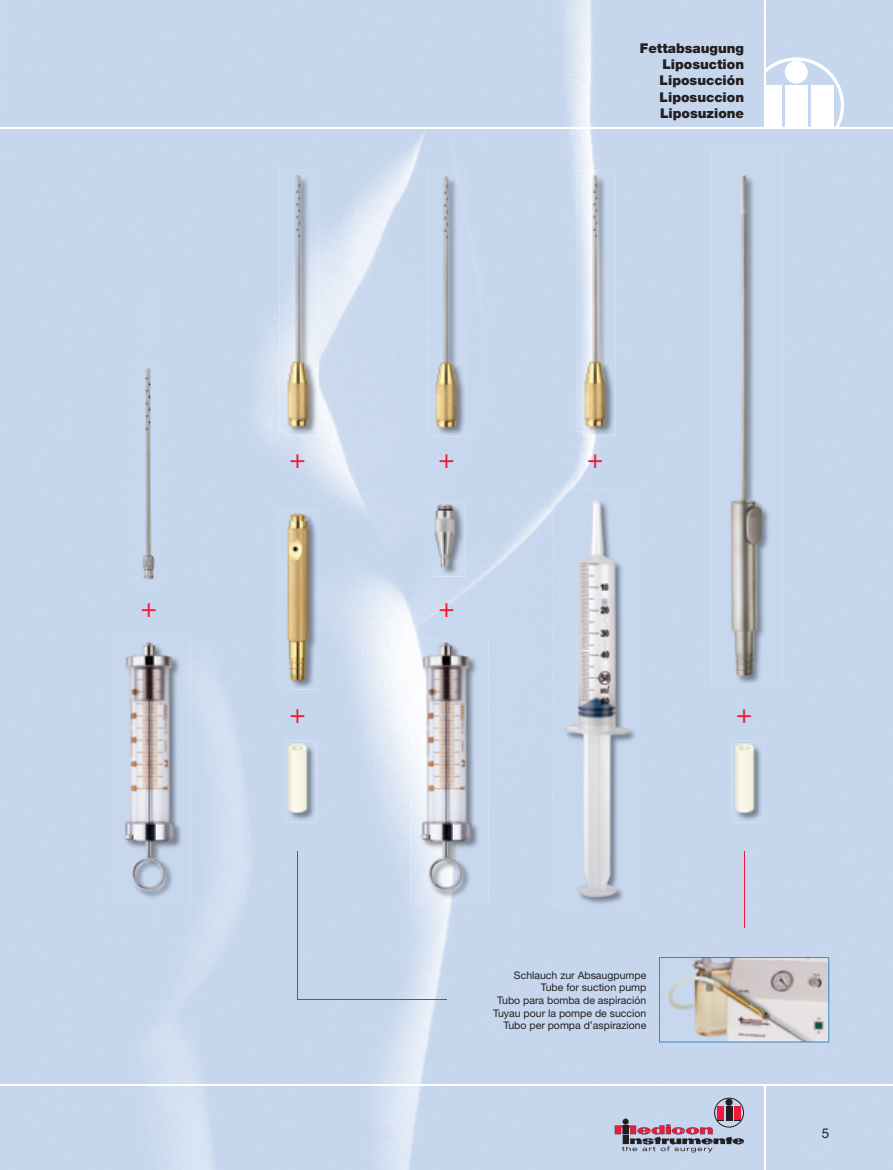
<style>
.page{position:relative;width:893px;height:1170px;background:#fff}
.page>*{position:absolute;margin:0;border:0;box-sizing:border-box;transform-origin:0 0}
.t1{font:27px "Helvetica Neue";color:#ed1a3a}
.t2{font:900 13.5px/16.2px "Helvetica Neue";color:#231f20;text-align:justify}
.t3{font:13.5px "Helvetica Neue";color:#231f20}
.t4{font:10.5px/12.6px "Helvetica Neue";color:#231f20;text-align:right}
</style>
<div class="page">
<img style="left:0;top:0;width:893px;height:1169px">
<hr style="left:0;top:1084px;width:1px;height:85px;background:#c6d5ed">
<hr style="left:0;top:0;width:1px;height:128px;background:#c6d5ed">
<svg style="left:766px;top:57px;width:78px;height:70px"></svg>
<hr style="left:0;top:127px;width:893px;height:1px;background:#fff">
<hr style="left:0;top:1084px;width:893px;height:1px;background:#fff">
<img style="left:287px;top:742px;width:30px;height:80px">
<img style="left:285px;top:740px;width:26px;height:76px">
<img style="left:287px;top:742px;width:24px;height:74px">
<img style="left:712px;top:149px;width:71px;height:536px">
<img style="left:434px;top:504px;width:31px;height:72px">
<img style="left:431px;top:502px;width:30px;height:68px">
<img style="left:434px;top:504px;width:27px;height:66px">
<img style="left:410px;top:638px;width:78px;height:263px">
<img style="left:421px;top:642px;width:60px;height:257px">
<img style="left:595px;top:541px;width:43px;height:364px">
<img style="left:553px;top:489px;width:85px;height:52px">
<img style="left:553px;top:541px;width:42px;height:364px">
<img style="left:286px;top:512px;width:32px;height:177px">
<img style="left:278px;top:510px;width:39px;height:175px">
<img style="left:286px;top:512px;width:31px;height:173px">
<img style="left:583px;top:175px;width:33px;height:260px">
<img style="left:576px;top:170px;width:38px;height:261px">
<img style="left:583px;top:175px;width:31px;height:256px">
<img style="left:286px;top:175px;width:33px;height:260px">
<img style="left:279px;top:170px;width:38px;height:261px">
<img style="left:286px;top:175px;width:31px;height:256px">
<img style="left:434px;top:176px;width:33px;height:260px">
<img style="left:427px;top:171px;width:39px;height:261px">
<img style="left:434px;top:176px;width:32px;height:256px">
<img style="left:135px;top:362px;width:25px;height:224px">
<svg style="left:659px;top:957px;width:170px;height:85px"></svg>
<div style="left:113px;top:638px;width:78px;height:263px;background:#c7d7ee"></div>
<img style="left:123px;top:642px;width:60px;height:257px">
<hr style="left:297px;top:850px;width:1px;height:149px;background:#ed1a3a">
<hr style="left:298px;top:999px;width:148px;height:1px;background:#ed1a3a">
<hr style="left:744px;top:850px;width:1px;height:77px;background:#ed1a3a">
<img style="left:734px;top:742px;width:29px;height:80px">
<img style="left:732px;top:740px;width:25px;height:76px">
<img style="left:734px;top:742px;width:23px;height:74px">
<hr style="left:765px;top:0;width:1px;height:128px;background:#fff">
<svg style="left:615px;top:1097px;width:129px;height:55px"></svg>
<hr style="left:765px;top:1084px;width:1px;height:85px;background:#fff">
<h1 class="t1" style="left:141px;top:591px;width:18px">+</h1>
<p class="t2" style="left:660px;top:40px;width:86px;text-indent:-20px">Fettabsaugung Liposuction Liposucción Liposuccion Liposuzione</p>
<h1 class="t1" style="left:290px;top:442px;width:18px">+</h1>
<h1 class="t1" style="left:438px;top:442px;width:18px">+</h1>
<h1 class="t1" style="left:587px;top:442px;width:18px">+</h1>
<h1 class="t1" style="left:290px;top:697px;width:18px">+</h1>
<h1 class="t1" style="left:438px;top:591px;width:18px">+</h1>
<h1 class="t1" style="left:736px;top:697px;width:18px">+</h1>
<p class="t4" style="left:493px;top:968px;width:155px">Schlauch zur Absaugpumpe<br>Tube for suction pump<br>Tubo para bomba de aspiración<br>Tuyau pour la pompe de succion<br>Tubo per pompa d’aspirazione</p>
<p class="t3" style="left:822px;top:1125px;width:9px">5</p>
</div>
